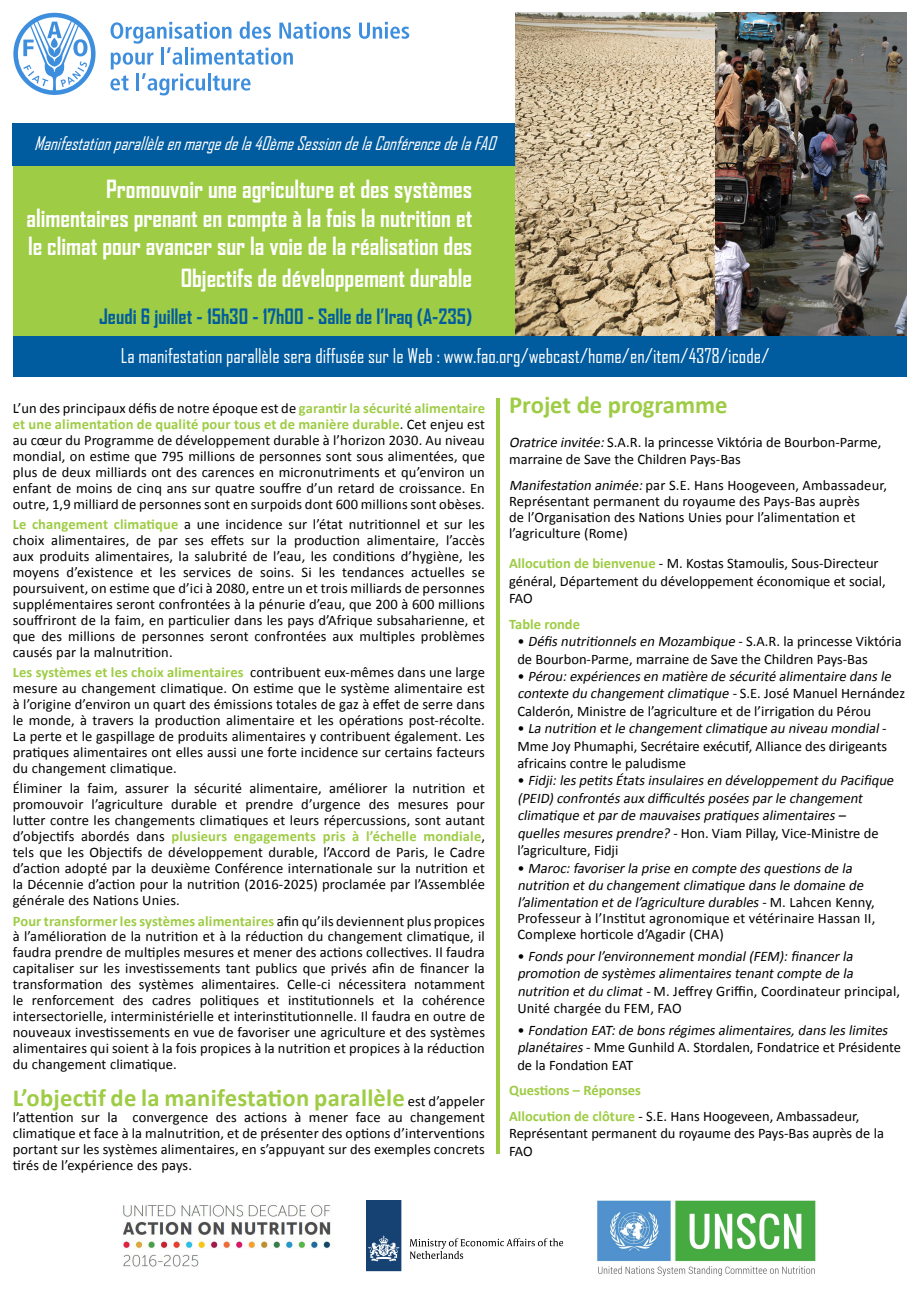
<style>
.page{position:relative;width:919px;height:1289px;background:#fff}
.page>*{position:absolute;margin:0;border:0;box-sizing:border-box;transform-origin:0 0}
.t1{font:700 24.6px "Calibri";letter-spacing:.01em;color:#9ecc45}
.t2{font:700 24px/28.8px "Agency FB";color:#fff;text-align:justify}
.t3{font:700 20.25px "Agency FB";color:#005c9f}
.t4{font:19.5px "Agency FB";color:#fff}
.t5{font:italic 18px "Agency FB";color:#fff}
.t6{font:14.55px/15.9px "Calibri";letter-spacing:.01em;color:#000;text-align:justify}
.t7{font:italic 14.55px/17.4px "Calibri";color:#000}
.t8{font:700 14.55px/25.7px "Calibri";color:#9ecc45}
.s1{font-weight:700;color:#9ecc45}
.s2{font-weight:400;font-size:14.55px;color:#000}
.s3{font-style:italic}
.s4{font-style:normal}
.s5{font-weight:400;color:#000}
</style>
<div class="page">
<div style="left:13px;top:136px;width:878px;height:200px;background:#9ecc45"></div>
<div style="left:13px;top:123px;width:503px;height:43px;background:#005c9f"></div>
<hr style="left:496px;top:398px;width:3px;height:755px;background:#9ecc45">
<img style="left:714px;top:13px;width:192px;height:323px">
<img style="left:366px;top:1200px;width:198px;height:72px">
<img style="left:122px;top:1205px;width:209px;height:62px">
<img style="left:597px;top:1200px;width:219px;height:76px">
<img style="left:515px;top:13px;width:199px;height:323px">
<div style="left:13px;top:336px;width:893px;height:40px;background:#005c9f"></div>
<svg style="left:13px;top:13px;width:83px;height:82px"></svg>
<svg style="left:359px;top:22px;width:50px;height:17px"></svg>
<svg style="left:110px;top:21px;width:241px;height:74px"></svg>
<p class="t5" style="left:34px;top:132px;width:468px">Manifestationparallèleenmargedela40èmeSessiondelaConférencedelaFAO</p>
<h2 class="t2" style="left:27px;top:174px;width:447px;text-indent:80px">Promouvoir une agriculture et des systèmes alimentaires prenant en compte à la fois la nutrition et le climat pour avancer sur la voie de la réalisation des</h2>
<h2 class="t2" style="left:181px;top:263px;width:293px">Objectifs de développement durable</h2>
<h3 class="t3" style="left:99px;top:303px;width:374px">Jeudi 6 juillet - 15h30 - 17h00 - Salle de l’Iraq (A-235)</h3>
<h3 class="t4" style="left:121px;top:344px;width:650px">La manifestation parallèle sera diffusée sur le Web : www.fao.org/webcast/home/en/item/4378/icode/</h3>
<p class="t6" style="left:13px;top:401px;width:474px">L’un des principaux défis de notre époque est de <span class="s1">garantir la sécurité alimentaire et une alimentation de qualité pour tous et de manière durable</span>. Cet enjeu est au cœur du Programme de développement durable à l’horizon 2030. Au niveau mondial, on estime que 795 millions de personnes sont sous alimentées, que plus de deux milliards ont des carences en micronutriments et qu’environ un enfant de moins de cinq ans sur quatre souffre d’un retard de croissance. En outre, 1,9 milliard de personnes sont en surpoids dont 600 millions sont obèses.</p>
<p class="t6" style="left:13px;top:516px;width:473px"><span class="s1">Le changement climatique</span> a une incidence sur l’état nutritionnel et sur les choix alimentaires, de par ses effets sur la production alimentaire, l’accès aux produits alimentaires, la salubrité de l’eau, les conditions d’hygiène, les moyens d’existence et les services de soins. Si les tendances actuelles se poursuivent, on estime que d’ici à 2080, entre un et trois milliards de personnes supplémentaires seront confrontées à la pénurie d’eau, que 200 à 600 millions souffriront de la faim, en particulier dans les pays d’Afrique subsaharienne, et que des millions de personnes seront confrontées aux multiples problèmes causés par la malnutrition.</p>
<p class="t6" style="left:13px;top:664px;width:473px"><span class="s1">Les systèmes et les choix alimentaires</span> contribuent eux-mêmes dans une large mesure au changement climatique. On estime que le système alimentaire est à l’origine d’environ un quart des émissions totales de gaz à effet de serre dans le monde, à travers la production alimentaire et les opérations post-récolte.<br>La perte et le gaspillage de produits alimentaires y contribuent également. Les pratiques alimentaires ont elles aussi une forte incidence sur certains facteurs du changement climatique.</p>
<p class="t6" style="left:13px;top:780px;width:474px">Éliminer la faim, assurer la sécurité alimentaire, améliorer la nutrition et promouvoir l’agriculture durable et prendre d’urgence des mesures pour lutter contre les changements climatiques et leurs répercussions, sont autant d’objectifs abordés dans <span class="s1">plusieurs engagements pris à l’échelle mondiale</span>, tels que les Objectifs de développement durable, l’Accord de Paris, le Cadre d’action adopté par la deuxième Conférence internationale sur la nutrition et la Décennie d’action pour la nutrition (2016-2025) proclamée par l’Assemblée générale des Nations Unies.</p>
<p class="t6" style="left:13px;top:912px;width:473px"><span class="s1">Pour transformer les systèmes alimentaires</span> afin qu’ils deviennent plus propices à l’amélioration de la nutrition et à la réduction du changement climatique, il faudra prendre de multiples mesures et mener des actions collectives. Il faudra capitaliser sur les investissements tant publics que privés afin de financer la transformation des systèmes alimentaires. Celle-ci nécessitera notamment le renforcement des cadres politiques et institutionnels et la cohérence intersectorielle, interministérielle et interinstitutionnelle. Il faudra en outre de nouveaux investissements en vue de favoriser une agriculture et des systèmes alimentaires qui soient à la fois propices à la nutrition et propices à la réduction du changement climatique.</p>
<h1 class="t1" style="left:13px;top:1082px;width:473px">L’objectif de la manifestation parallèle <span class="s2">est d’appeler</span></h1>
<p class="t6" style="left:13px;top:1109px;width:473px">l’attention sur la convergence des actions à mener face au changement climatique et face à la malnutrition, et de présenter des options d’interventions portant sur les systèmes alimentaires, en s’appuyant sur des exemples concrets tirés de l’expérience des pays.</p>
<h1 class="t1" style="left:509px;top:389px;width:220px">Projet de programme</h1>
<p class="t6" style="left:509px;top:433px;width:374px;line-height:17.4px"><span class="s3">Oratrice invitée:</span>S.A.R. la princesse Viktória de Bourbon-Parme, marraine de Save the Children Pays-Bas</p>
<p class="t6" style="left:509px;top:477px;width:379px;text-align:left"><span class="s3">Manifestation animée:</span>par S.E. Hans Hoogeveen, Ambassadeur, Représentant permanent du royaume des Pays-Bas auprès<br>de l’Organisation des Nations Unies pour l’alimentation et l’agriculture (Rome)</p>
<p class="t6" style="left:509px;top:554px;width:378px;line-height:17.4px;text-align:left"><span class="s1">Allocution de bienvenue</span> - M. Kostas Stamoulis, Sous-Directeur général, Département du développement économique et social,<br>FAO</p>
<p class="t8" style="left:509px;top:611px;width:72px">Table ronde</p>
<p class="t6" style="left:517px;top:632px;width:386px;line-height:17.4px">• <span class="s3">Défisnutritionnelsen Mozambique</span> - S . A . R . l a p ri n cesse Vi któ ri a de Bourbon-Parme, marraine de Save the Children Pays-Bas</p>
<p class="t7" style="left:517px;top:667px;width:389px"><span class="s4">•</span> Pérou:expériencesen matière de sécurité alimentaire dansle contexte du changementclimatique -<span class="s4">S . E . J o s é M a n u e l H e r n á n d e z<br>Calderón, Ministre de l’agriculture et de l’irrigation du Pérou</span></p>
<p class="t6" style="left:517px;top:719px;width:371px;line-height:17.4px">• <span class="s3">La nutrition etle changementclimatique au niveau mondial</span>-Mme Joy Phumaphi, Secrétaire exécutif, Alliance des dirigeants africains contre le paludisme</p>
<p class="t7" style="left:517px;top:772px;width:381px"><span class="s4">•</span> Fidji:lespetitsÉtatsinsulairesen développementdu Pacifique (PEID)confrontésaux difficultésposéesparle changement climatique etparde mauvaisespratiquesalimentaires– quellesmesuresprendre? -<span class="s4">Hon. Viam Pillay, Vice-Ministre de l’agriculture, Fidji</span></p>
<p class="t7" style="left:517px;top:859px;width:359px"><span class="s4">•</span> Maroc:favoriserla prise en compte desquestionsde la nutrition etdu changementclimatique dansle domaine de l’alimentation etde l’agriculture durables-<span class="s4">M . L a h c e n K e n n y,</span></p>
<p class="t6" style="left:517px;top:910px;width:359px">Professeur à l’Institut agronomique et vétérinaire Hassan II,<br>Complexe horticole d’Agadir (CHA)</p>
<p class="t7" style="left:517px;top:947px;width:384px"><span class="s4">•</span> Fondspourl’environnementmondial(FEM):financerla promotion de systèmesalimentairestenantcompte de la nutrition etdu climat-<span class="s4">M. Jeffrey Griffin, Coordinateur principal, Unité chargée du FEM, FAO</span></p>
<p class="t7" style="left:517px;top:1021px;width:385px"><span class="s4">•</span> Fondation EAT:de bonsrégimesalimentaires,dansleslimites planétaires<span class="s4">- Mme Gunhild A. Stordalen, Fondatrice et Présidente de la Fondation EAT</span></p>
<p class="t8" style="left:509px;top:1077px;width:352px">Questions – Réponses<br>Allocution de clôture <span class="s5">- S.E. Hans Hoogeveen, Ambassadeur,</span></p>
<p class="t6" style="left:509px;top:1124px;width:376px;line-height:17.4px">Représentant permanent du royaume des Pays-Bas auprès de la<br>FAO</p>
</div>
